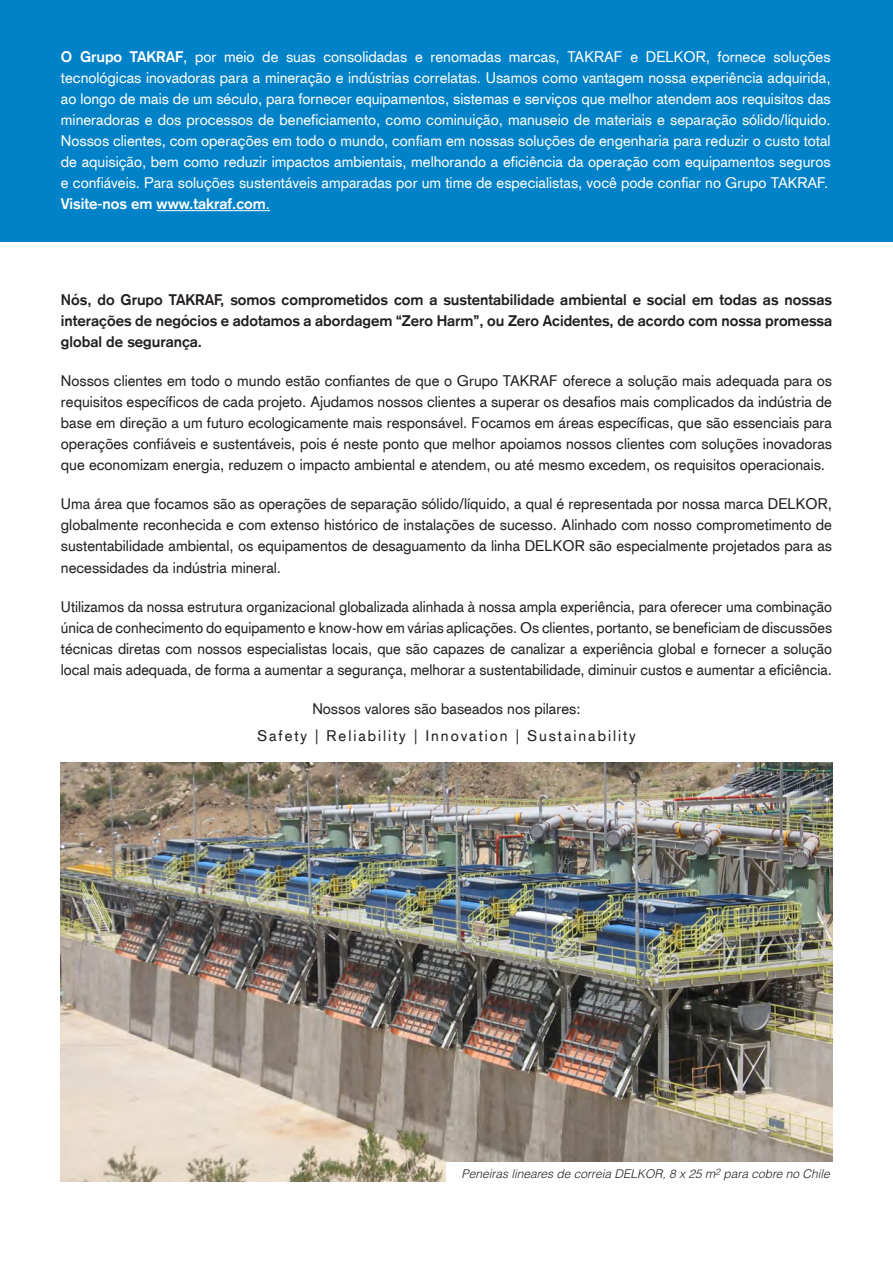
<style>
.page{position:relative;width:893px;height:1263px;background:#fff}
.page>*{position:absolute;margin:0;border:0;box-sizing:border-box;transform-origin:0 0}
.MediumQuote_22_24B{font:15px/21px "Akzidenz Grotesk";color:#231f20;text-align:justify}
.MediumQuote_22_24B-2{font:15px/21px "Akzidenz Grotesk";color:#fff;text-align:justify}
.MediumQuote_22_24B-3{font:700 15px/21px "Akzidenz Grotesk";color:#231f20;text-align:justify}
.MediumQuote_22_24B-4{font:15px "Akzidenz Grotesk";letter-spacing:.13em;color:#231f20}
.MediumQuote_22_24B-5{font:700 15px "Akzidenz Grotesk";color:#fff}
.MediumQuote_22_24B-6{font:italic 300 12px "Helvetica";color:#231f20}
.s1{font-weight:700}
.s2{font-weight:400}
</style>
<div class="page">
<div style="left:0;top:0;width:893px;height:242px;background:#0082c8"></div>
<hr style="left:157px;top:210px;width:113px;height:1px;background:#fff">
<img style="left:61px;top:763px;width:771px;height:419px">
<div style="left:446px;top:1162px;width:392px;height:25px;background:#fff"></div>
<p class="MediumQuote_22_24B-2" style="left:61px;top:46px;width:771px"><span class="s1">O Grupo TAKRAF</span>, por meio de suas consolidadas e renomadas marcas, TAKRAF e DELKOR, fornece soluções tecnológicas inovadoras para a mineração e indústrias correlatas. Usamos como vantagem nossa experiência adquirida, ao longo de mais de um século, para fornecer equipamentos, sistemas e serviços que melhor atendem aos requisitos das mineradoras e dos processos de beneficiamento, como cominuição, manuseio de materiais e separação sólido/líquido.<br>Nossos clientes, com operações em todo o mundo, confiam em nossas soluções de engenharia para reduzir o custo total de aquisição, bem como reduzir impactos ambientais, melhorando a eficiência da operação com equipamentos seguros e confiáveis. Para soluções sustentáveis amparadas por um time de especialistas, você pode confiar no Grupo TAKRAF.</p>
<p class="MediumQuote_22_24B-5" style="left:61px;top:195px;width:211px">Visite-nos em www.takraf.com<span class="s2">.</span></p>
<p class="MediumQuote_22_24B-3" style="left:61px;top:290px;width:773px">Nós, do Grupo TAKRAF, somos comprometidos com a sustentabilidade ambiental e social em todas as nossas interações de negócios e adotamos a abordagem “Zero Harm”, ou Zero Acidentes, de acordo com nossa promessa global de segurança.</p>
<p class="MediumQuote_22_24B" style="left:61px;top:370px;width:773px">Nossos clientes em todo o mundo estão confiantes de que o Grupo TAKRAF oferece a solução mais adequada para os requisitos específicos de cada projeto. Ajudamos nossos clientes a superar os desafios mais complicados da indústria de base em direção a um futuro ecologicamente mais responsável. Focamos em áreas específicas, que são essenciais para operações confiáveis e sustentáveis, pois é neste ponto que melhor apoiamos nossos clientes com soluções inovadoras que economizam energia, reduzem o impacto ambiental e atendem, ou até mesmo excedem, os requisitos operacionais.</p>
<p class="MediumQuote_22_24B" style="left:61px;top:493px;width:773px">Uma área que focamos são as operações de separação sólido/líquido, a qual é representada por nossa marca DELKOR, globalmente reconhecida e com extenso histórico de instalações de sucesso. Alinhado com nosso comprometimento de sustentabilidade ambiental, os equipamentos de desaguamento da linha DELKOR são especialmente projetados para as necessidades da indústria mineral.</p>
<p class="MediumQuote_22_24B" style="left:61px;top:595px;width:773px">Utilizamos da nossa estrutura organizacional globalizada alinhada à nossa ampla experiência, para oferecer uma combinação única de conhecimento do equipamento e know-how em várias aplicações. Os clientes, portanto, se beneficiam de discussões técnicas diretas com nossos especialistas locais, que são capazes de canalizar a experiência global e fornecer a solução local mais adequada, de forma a aumentar a segurança, melhorar a sustentabilidade, diminuir custos e aumentar a eficiência.</p>
<p class="MediumQuote_22_24B" style="left:312px;top:697px;width:270px">Nossos valores são baseados nos pilares:</p>
<p class="MediumQuote_22_24B-4" style="left:257px;top:725px;width:380px">Safety | Reliability | Innovation | Sustainability</p>
<p class="MediumQuote_22_24B-6" style="left:461px;top:1166px;width:370px">Peneiras lineares de correia DELKOR, 8 x 25 m<sup>2</sup> para cobre no Chile</p>
</div>
